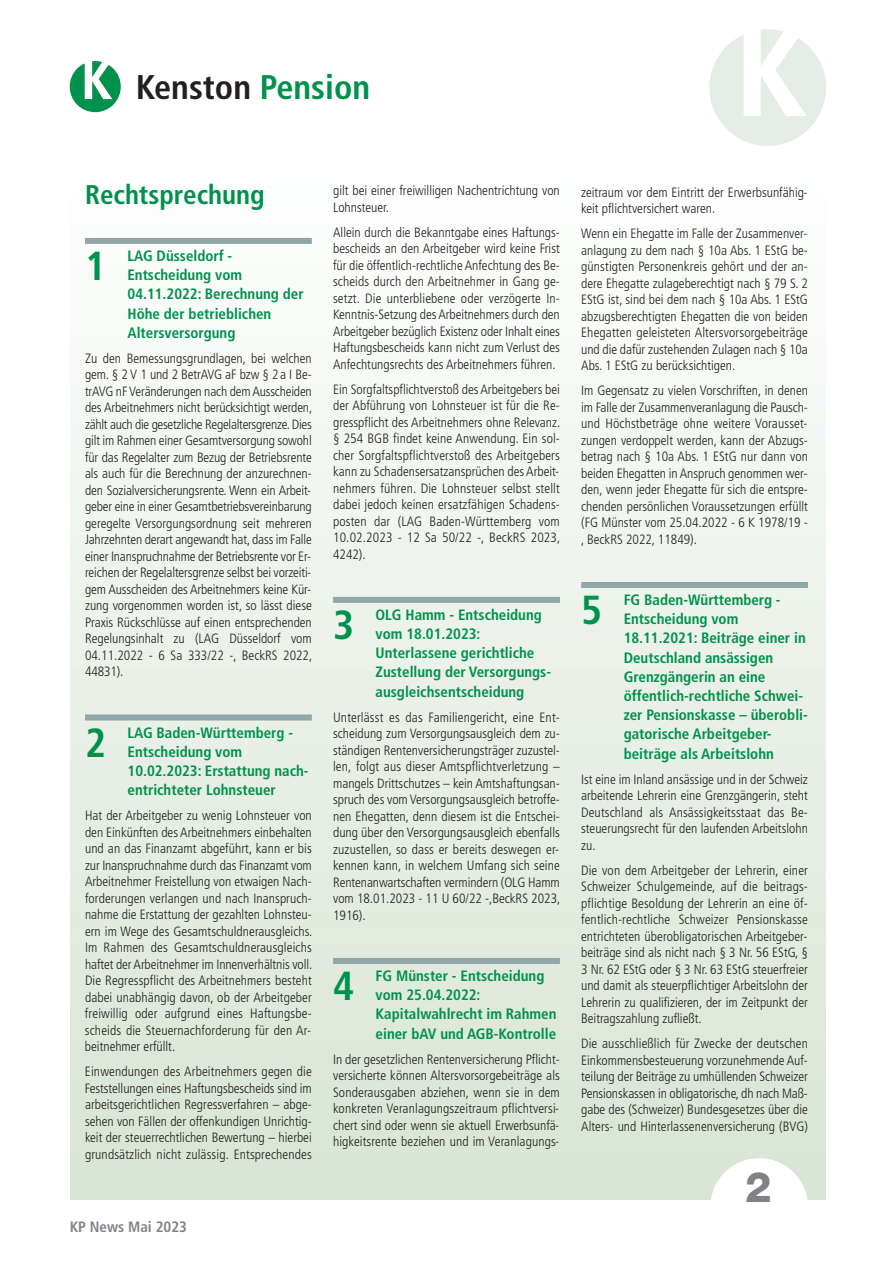
<style>
.page{position:relative;width:893px;height:1263px;background:#fff}
.page>*{position:absolute;margin:0;border:0;box-sizing:border-box;transform-origin:0 0}
.t1{font:800 42px "Helvetica Neue";color:#808285}
.t2{font:700 condensed 40.5px "Frutiger";color:#00914d}
.t3{font:700 condensed 34.2px "Frutiger";color:#231f20}
.t4{font:700 condensed 27px "Frutiger";color:#00914d}
.t5{font:700 condensed 15px/19.2px "Frutiger";color:#00914d}
.t6{font:700 condensed 15px "Frutiger";color:#808285}
.t7{font:300 condensed 13.5px/16.5px "Frutiger";color:#231f20;text-align:justify}
.s1{color:#00914d}
</style>
<div class="page">
<div style="left:70px;top:168px;width:756px;height:1031px;background:linear-gradient(to bottom,#fdfefe,#d7e5d4)"></div>
<div style="left:333px;top:597px;width:227px;height:6px;background:#91a6a7"></div>
<div style="left:333px;top:958px;width:227px;height:6px;background:#91a6a7"></div>
<div style="left:581px;top:582px;width:227px;height:6px;background:#91a6a7"></div>
<div style="left:85px;top:238px;width:227px;height:6px;background:#91a6a7"></div>
<div style="left:85px;top:714px;width:227px;height:6px;background:#91a6a7"></div>
<svg style="left:709px;top:29px;width:117px;height:117px"></svg>
<div style="left:710px;top:1158px;width:98px;height:98px;background:#fff;border-radius:50%"></div>
<svg style="left:70px;top:61px;width:51px;height:51px"></svg>
<h3 class="t3" style="left:136px;top:73px;width:236px">Kenston <span class="s1">Pension</span></h3>
<h3 class="t4" style="left:85px;top:183px;width:181px">Rechtsprechung</h3>
<h2 class="t2" style="left:85px;top:250px;width:23px">1</h2>
<p class="t5" style="left:127px;top:247px;width:178px">LAG Düsseldorf -<br>Entscheidung vom<br>04.11.2022: Berechnung der<br>Höhe der betrieblichen<br>Altersversorgung</p>
<p class="t7" style="left:85px;top:351px;width:229px">Zu den Bemessungsgrundlagen, bei welchen gem. § 2 V 1 und 2 BetrAVG aF bzw § 2a I Be&shy;trAVG nFVeränderungen nach demAusscheiden des Arbeitnehmers nicht berücksichtigt werden, zählt auch die gesetzliche Regelaltersgrenze. Dies gilt im Rahmen einer Gesamtversorgung sowohl für das Regelalter zum Bezug der Betriebsrente als auch für die Berechnung der anzurechnen&shy;den Sozialversicherungsrente. Wenn ein Arbeit&shy;geber eine in einer Gesamtbetriebsvereinbarung geregelte Versorgungsordnung seit mehreren Jahrzehnten derart angewandt hat, dass im Falle einer Inanspruchnahme der Betriebsrente vor Er&shy;reichen der Regelaltersgrenze selbst bei vorzeiti&shy;gem Ausscheiden des Arbeitnehmers keine Kür&shy;zung vorgenommen worden ist, so lässt diese Praxis Rückschlüsse auf einen entsprechenden Regelungsinhalt zu (LAG Düsseldorf vom 04.11.2022 - 6 Sa 333/22 -, BeckRS 2022, 44831).</p>
<h2 class="t2" style="left:85px;top:726px;width:23px">2</h2>
<p class="t5" style="left:128px;top:724px;width:183px">LAG Baden-Württemberg -<br>Entscheidung vom<br>10.02.2023: Erstattung nach&shy;entrichteter Lohnsteuer</p>
<p class="t7" style="left:85px;top:808px;width:229px">Hat der Arbeitgeber zu wenig Lohnsteuer von den Einkünften des Arbeitnehmers einbehalten und an das Finanzamt abgeführt, kann er bis zur Inanspruchnahme durch das Finanzamt vom Arbeitnehmer Freistellung von etwaigen Nach&shy;forderungen verlangen und nach Inanspruch&shy;nahme die Erstattung der gezahlten Lohnsteu&shy;ern im Wege des Gesamtschuldnerausgleichs.<br>Im Rahmen des Gesamtschuldnerausgleichs haftet der Arbeitnehmer im Innenverhältnis voll.<br>Die Regresspflicht des Arbeitnehmers besteht dabei unabhängig davon, ob der Arbeitgeber freiwillig oder aufgrund eines Haftungsbe&shy;scheids die Steuernachforderung für den Ar&shy;beitnehmer erfüllt.</p>
<p class="t7" style="left:85px;top:1064px;width:228px">Einwendungen des Arbeitnehmers gegen die Feststellungen eines Haftungsbescheids sind im arbeitsgerichtlichen Regressverfahren – abge&shy;sehen von Fällen der offenkundigen Unrichtig&shy;keit der steuerrechtlichen Bewertung – hierbei grundsätzlich nicht zulässig. Entsprechendes</p>
<p class="t6" style="left:70px;top:1221px;width:119px">KP News Mai 2023</p>
<p class="t7" style="left:333px;top:183px;width:228px">gilt bei einer freiwilligen Nachentrichtung von<br>Lohnsteuer.</p>
<p class="t7" style="left:333px;top:225px;width:228px">Allein durch die Bekanntgabe eines Haftungs&shy;bescheids an den Arbeitgeber wird keine Frist für die öffentlich-rechtliche Anfechtung des Be&shy;scheids durch den Arbeitnehmer in Gang ge&shy;setzt. Die unterbliebene oder verzögerte In-Kenntnis-Setzung des Arbeitnehmers durch den Arbeitgeber bezüglich Existenz oder Inhalt eines Haftungsbescheids kann nicht zum Verlust des Anfechtungsrechts des Arbeitnehmers führen.</p>
<p class="t7" style="left:333px;top:382px;width:229px">Ein Sorgfaltspflichtverstoß des Arbeitgebers bei der Abführung von Lohnsteuer ist für die Re&shy;gresspflicht des Arbeitnehmers ohne Relevanz. § 254 BGB findet keine Anwendung. Ein sol&shy;cher Sorgfaltspflichtverstoß des Arbeitgebers kann zu Schadensersatzansprüchen des Arbeit&shy;nehmers führen. Die Lohnsteuer selbst stellt dabei jedoch keinen ersatzfähigen Schadens&shy;posten dar (LAG Baden-Württemberg vom 10.02.2023 - 12 Sa 50/22 -, BeckRS 2023, 4242).</p>
<h2 class="t2" style="left:333px;top:609px;width:23px">3</h2>
<p class="t5" style="left:376px;top:606px;width:177px">OLG Hamm - Entscheidung vom 18.01.2023:<br>Unterlassene gerichtliche<br>Zustellung der Versorgungs&shy;ausgleichsentscheidung</p>
<p class="t7" style="left:333px;top:710px;width:229px">Unterlässt es das Familiengericht, eine Ent&shy;scheidung zum Versorgungsausgleich dem zu&shy;ständigen Rentenversicherungsträger zuzustel&shy;len, folgt aus dieser Amtspflichtverletzung – mangels Drittschutzes – kein Amtshaftungsan&shy;spruch des vomVersorgungsausgleich betroffe&shy;nen Ehegatten, denn diesem ist die Entschei&shy;dung über den Versorgungsausgleich ebenfalls zuzustellen, so dass er bereits deswegen er&shy;kennen kann, in welchem Umfang sich seine Rentenanwartschaften vermindern (OLG Hamm vom 18.01.2023 - 11 U 60/22 -,BeckRS 2023, 1916).</p>
<h2 class="t2" style="left:333px;top:970px;width:23px">4</h2>
<p class="t5" style="left:376px;top:967px;width:182px">FG Münster - Entscheidung vom 25.04.2022:<br>Kapitalwahlrecht im Rahmen einer bAV und AGB-Kontrolle</p>
<p class="t7" style="left:333px;top:1052px;width:228px">In der gesetzlichen Rentenversicherung Pflicht&shy;versicherte können Altersvorsorgebeiträge als Sonderausgaben abziehen, wenn sie in dem konkreten Veranlagungszeitraum pflichtversi&shy;chert sind oder wenn sie aktuell Erwerbsunfä&shy;higkeitsrente beziehen und im Veranlagungs-</p>
<p class="t7" style="left:581px;top:185px;width:228px">zeitraum vor dem Eintritt der Erwerbsunfähig&shy;keit pflichtversichert waren.</p>
<p class="t7" style="left:581px;top:226px;width:228px">Wenn ein Ehegatte im Falle der Zusammenver&shy;anlagung zu dem nach § 10a Abs. 1 EStG be&shy;günstigten Personenkreis gehört und der an&shy;dere Ehegatte zulageberechtigt nach § 79 S. 2<br>EStG ist, sind bei dem nach § 10a Abs. 1 EStG abzugsberechtigten Ehegatten die von beiden Ehegatten geleisteten Altersvorsorgebeiträge und die dafür zustehenden Zulagen nach § 10a Abs. 1 EStG zu berücksichtigen.</p>
<p class="t7" style="left:581px;top:383px;width:228px">Im Gegensatz zu vielen Vorschriften, in denen im Falle der Zusammenveranlagung die Pausch&shy;und Höchstbeträge ohne weitere Vorausset&shy;zungen verdoppelt werden, kann der Abzugs&shy;betrag nach § 10a Abs. 1 EStG nur dann von beiden Ehegatten in Anspruch genommen wer&shy;den, wenn jeder Ehegatte für sich die entspre&shy;chenden persönlichen Voraussetzungen erfüllt (FG Münster vom 25.04.2022 - 6 K 1978/19 - , BeckRS 2022, 11849).</p>
<h2 class="t2" style="left:581px;top:594px;width:23px">5</h2>
<p class="t5" style="left:624px;top:591px;width:186px">FG Baden-Württemberg -<br>Entscheidung vom<br>18.11.2021: Beiträge einer in<br>Deutschland ansässigen<br>Grenzgängerin an eine öffentlich-rechtliche Schwei&shy;zer Pensionskasse – überobli&shy;gatorische Arbeitgeber&shy;beiträge als Arbeitslohn</p>
<p class="t7" style="left:581px;top:772px;width:228px">Ist eine im Inland ansässige und in der Schweiz arbeitende Lehrerin eine Grenzgängerin, steht Deutschland als Ansässigkeitsstaat das Be&shy;steuerungsrecht für den laufenden Arbeitslohn zu.</p>
<p class="t7" style="left:581px;top:863px;width:228px">Die von dem Arbeitgeber der Lehrerin, einer Schweizer Schulgemeinde, auf die beitrags&shy;pflichtige Besoldung der Lehrerin an eine öf&shy;fentlich-rechtliche Schweizer Pensionskasse entrichteten überobligatorischen Arbeitgeber&shy;beiträge sind als nicht nach § 3 Nr. 56 EStG, § 3 Nr. 62 EStG oder § 3 Nr. 63 EStG steuerfreier und damit als steuerpflichtiger Arbeitslohn der Lehrerin zu qualifizieren, der im Zeitpunkt der Beitragszahlung zufließt.</p>
<p class="t7" style="left:581px;top:1036px;width:228px">Die ausschließlich für Zwecke der deutschen Einkommensbesteuerung vorzunehmende Auf&shy;teilung der Beiträge zu umhüllenden Schweizer Pensionskassen in obligatorische, dh nach Maß&shy;gabe des (Schweizer) Bundesgesetzes über die Alters- und Hinterlassenenversicherung (BVG)</p>
<h1 class="t1" style="left:745px;top:1171px;width:28px">2</h1>
</div>
